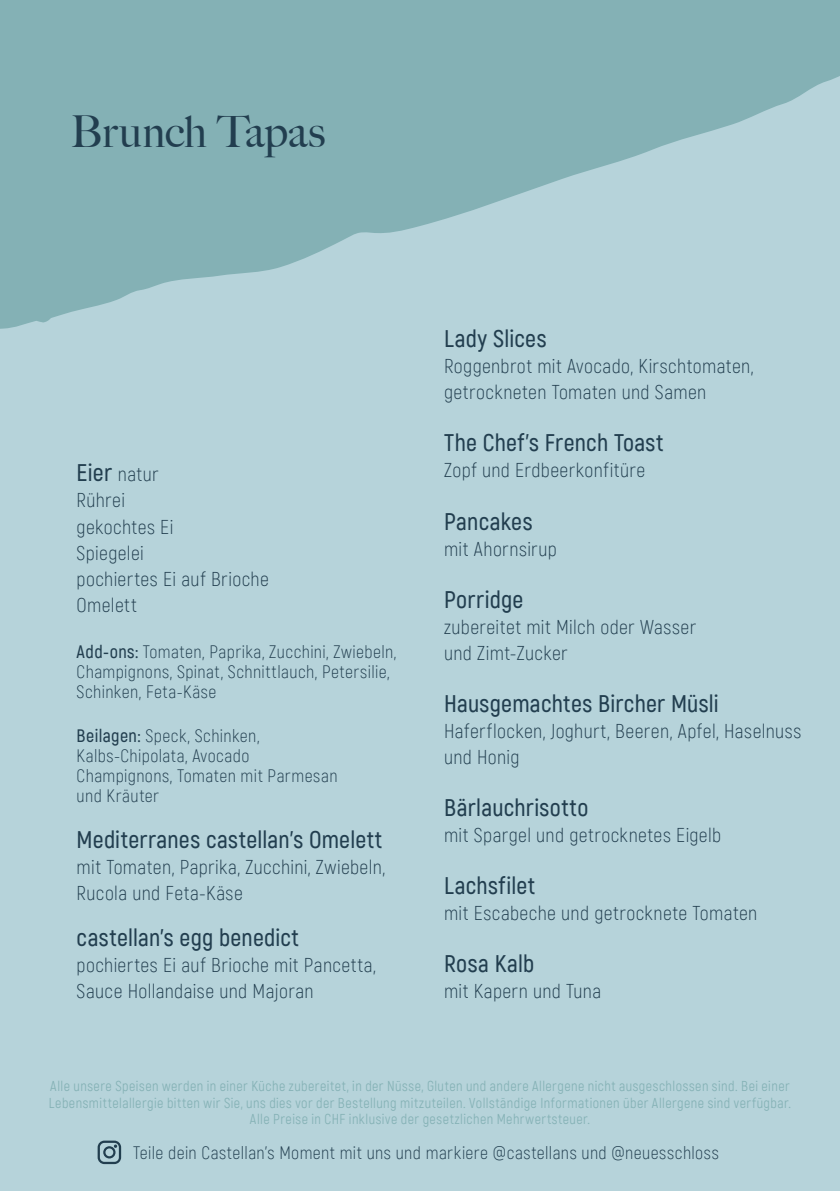
<style>
.page{position:relative;width:840px;height:1191px;background:#fff}
.page>*{position:absolute;margin:0;border:0;box-sizing:border-box;transform-origin:0 0}
.t1{font:500 44px "Big Caslon";letter-spacing:-.005em;color:#223e4f}
.t2{font:600 24px "Akrobat";letter-spacing:.01em;color:#223e4f}
.t3{font:300 20px/26px "Akrobat";letter-spacing:.02em;color:#223e4f}
.t4{font:300 18px/20px "Akrobat";letter-spacing:.025em;color:#223e4f}
.t5{font:14px/16.8px "Akrobat";letter-spacing:.03em;color:#84b1b5;text-align:center}
.s1{font-weight:600;font-size:24px}
.s2{font-weight:600}
</style>
<div class="page">
<div style="left:0;top:0;width:839px;height:1191px;background:#b6d3da"></div>
<svg style="left:0;top:0;width:839px;height:329px;fill:#84b1b5"></svg>
<svg style="left:98px;top:1140px;width:23px;height:24px"></svg>
<h1 class="t1" style="left:70px;top:95px;width:256px">Brunch Tapas</h1>
<p class="t3" style="left:77px;top:461px;width:194px"><span class="s1">Eier</span> natur<br>Rührei<br>gekochtes Ei<br>Spiegelei<br>pochiertes Ei auf Brioche<br>Omelett</p>
<p class="t4" style="left:77px;top:641px;width:321px"><span class="s2">Add-ons:</span> Tomaten, Paprika, Zucchini, Zwiebeln,<br>Champignons, Spinat, Schnittlauch, Petersilie,<br>Schinken, Feta-Käse</p>
<p class="t4" style="left:77px;top:725px;width:262px"><span class="s2">Beilagen:</span> Speck, Schinken,<br>Kalbs-Chipolata, Avocado<br>Champignons, Tomaten mit Parmesan und Kräuter</p>
<p class="t2" style="left:77px;top:824px;width:307px">Mediterranes castellan’s Omelett</p>
<p class="t3" style="left:77px;top:853px;width:310px">mit Tomaten, Paprika, Zucchini, Zwiebeln,<br>Rucola und Feta-Käse</p>
<p class="t2" style="left:77px;top:922px;width:224px">castellan’s egg benedict</p>
<p class="t3" style="left:77px;top:951px;width:301px">pochiertes Ei auf Brioche mit Pancetta,<br>Sauce Hollandaise und Majoran</p>
<p class="t2" style="left:444px;top:324px;width:104px">Lady Slices</p>
<p class="t3" style="left:444px;top:353px;width:311px">Roggenbrot mit Avocado, Kirschtomaten, getrockneten Tomaten und Samen</p>
<p class="t2" style="left:444px;top:428px;width:221px">The Chef’s French Toast</p>
<p class="t3" style="left:444px;top:457px;width:203px">Zopf und Erdbeerkonfitüre</p>
<p class="t2" style="left:444px;top:506px;width:90px">Pancakes</p>
<p class="t3" style="left:444px;top:535px;width:114px">mit Ahornsirup</p>
<p class="t2" style="left:444px;top:584px;width:81px">Porridge</p>
<p class="t3" style="left:444px;top:613px;width:253px">zubereitet mit Milch oder Wasser und Zimt-Zucker</p>
<p class="t2" style="left:444px;top:688px;width:276px">Hausgemachtes Bircher Müsli</p>
<p class="t3" style="left:444px;top:717px;width:358px">Haferflocken, Joghurt, Beeren, Apfel, Haselnuss und Honig</p>
<p class="t2" style="left:444px;top:792px;width:146px">Bärlauchrisotto</p>
<p class="t3" style="left:444px;top:821px;width:278px">mit Spargel und getrocknetes Eigelb</p>
<p class="t2" style="left:444px;top:870px;width:93px">Lachsfilet</p>
<p class="t3" style="left:444px;top:899px;width:314px">mit Escabeche und getrocknete Tomaten</p>
<p class="t2" style="left:444px;top:948px;width:92px">Rosa Kalb</p>
<p class="t3" style="left:444px;top:977px;width:158px">mit Kapern und Tuna</p>
<p class="t5" style="left:49px;top:1077px;width:743px">Alle unsere Speisen werden in einer Küche zubereitet, in der Nüsse, Gluten und andere Allergene nicht ausgeschlossen sind. Bei einer<br>Lebensmittelallergie bitten wir Sie, uns dies vor der Bestellung mitzuteilen. Vollständige Informationen über Allergene sind verfügbar.<br>Alle Preise in CHF inklusive der gesetzlichen Mehrwertsteuer.</p>
<p class="t4" style="left:133px;top:1143px;width:587px">Teile dein Castellan’s Moment mit uns und markiere @castellans und @neuesschloss</p>
</div>
